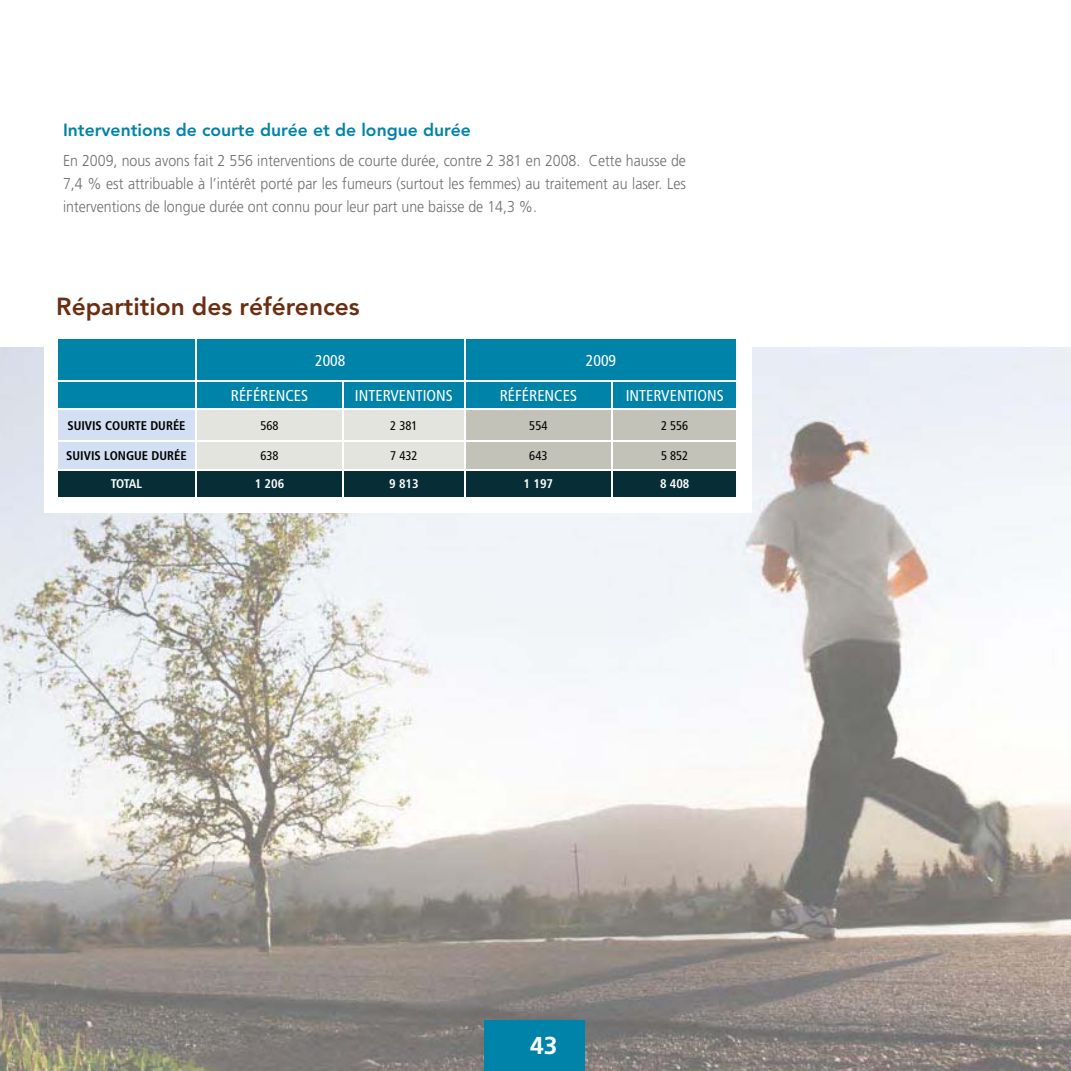
<style>
.page{position:relative;width:1071px;height:1071px;background:#fff}
.page>*{position:absolute;margin:0;border:0;box-sizing:border-box;transform-origin:0 0}
.t1{font:800 24.5px "Avenir";color:#6b2e11}
.t2{font:700 24.5px "Frutiger LT Std";color:#fff}
.t3{font:800 17.5px "Avenir";color:#0083a9}
.t4{font:300 15.75px/22.8px "Frutiger LT Std";color:#6d6f71;text-align:justify;scale:.9 1}
.t5{font:condensed 15.75px "Frutiger LT Std";color:#fff}
.t6{font:700 condensed 12.6px "Frutiger LT Std";color:#000}
.t7{font:condensed 12.6px "Frutiger LT Std";color:#000}
.t8{font:700 condensed 12.6px "Frutiger LT Std";color:#fff}
</style>
<div class="page">
<img style="left:0;top:347px;width:1071px;height:724px">
<div style="left:44px;top:284px;width:707px;height:229px;background:#fff"></div>
<svg style="left:58px;top:339px;width:678px;height:158px;background:#5998a9"></svg>
<hr style="left:56px;top:408px;width:140px;height:2px;background:#fff">
<hr style="left:196px;top:408px;width:147px;height:2px;background:#fff">
<hr style="left:343px;top:408px;width:122px;height:2px;background:#fff">
<hr style="left:465px;top:408px;width:147px;height:2px;background:#fff">
<hr style="left:612px;top:408px;width:126px;height:2px;background:#fff">
<div style="left:485px;top:1020px;width:100px;height:51px;background:#0083a9"></div>
<p class="t3" style="left:63px;top:120px;width:409px">Interventions de courte durée et de longue durée</p>
<p class="t4" style="left:63px;top:150px;width:694px">En 2009, nous avons fait 2 556 interventions de courte durée, contre 2 381 en 2008. Cette hausse de 7,4 % est attribuable à l’intérêt porté par les fumeurs (surtout les femmes) au traitement au laser. Les interventions de longue durée ont connu pour leur part une baisse de 14,3 %.</p>
<h1 class="t1" style="left:56px;top:292px;width:305px">Répartition des références</h1>
<p class="t5" style="left:315px;top:351px;width:32px">2008</p>
<p class="t5" style="left:586px;top:351px;width:32px">2009</p>
<p class="t5" style="left:231px;top:386px;width:79px">RÉFÉRENCES</p>
<p class="t5" style="left:355px;top:386px;width:99px">INTERVENTIONS</p>
<p class="t5" style="left:500px;top:386px;width:79px">RÉFÉRENCES</p>
<p class="t5" style="left:626px;top:386px;width:99px">INTERVENTIONS</p>
<p class="t6" style="left:67px;top:418px;width:120px">SUIVIS COURTE DURÉE</p>
<p class="t7" style="left:260px;top:418px;width:20px">568</p>
<p class="t7" style="left:390px;top:418px;width:29px">2 381</p>
<p class="t7" style="left:529px;top:418px;width:20px">554</p>
<p class="t7" style="left:661px;top:418px;width:29px">2 556</p>
<p class="t6" style="left:66px;top:448px;width:122px">SUIVIS LONGUE DURÉE</p>
<p class="t7" style="left:260px;top:448px;width:20px">638</p>
<p class="t7" style="left:390px;top:448px;width:29px">7 432</p>
<p class="t7" style="left:529px;top:448px;width:20px">643</p>
<p class="t7" style="left:661px;top:448px;width:29px">5 852</p>
<p class="t8" style="left:111px;top:477px;width:33px">TOTAL</p>
<p class="t8" style="left:255px;top:477px;width:31px">1 206</p>
<p class="t8" style="left:389px;top:477px;width:31px">9 813</p>
<p class="t8" style="left:524px;top:477px;width:31px">1 197</p>
<p class="t8" style="left:660px;top:477px;width:31px">8 408</p>
<h1 class="t2" style="left:530px;top:1031px;width:29px">43</h1>
</div>
